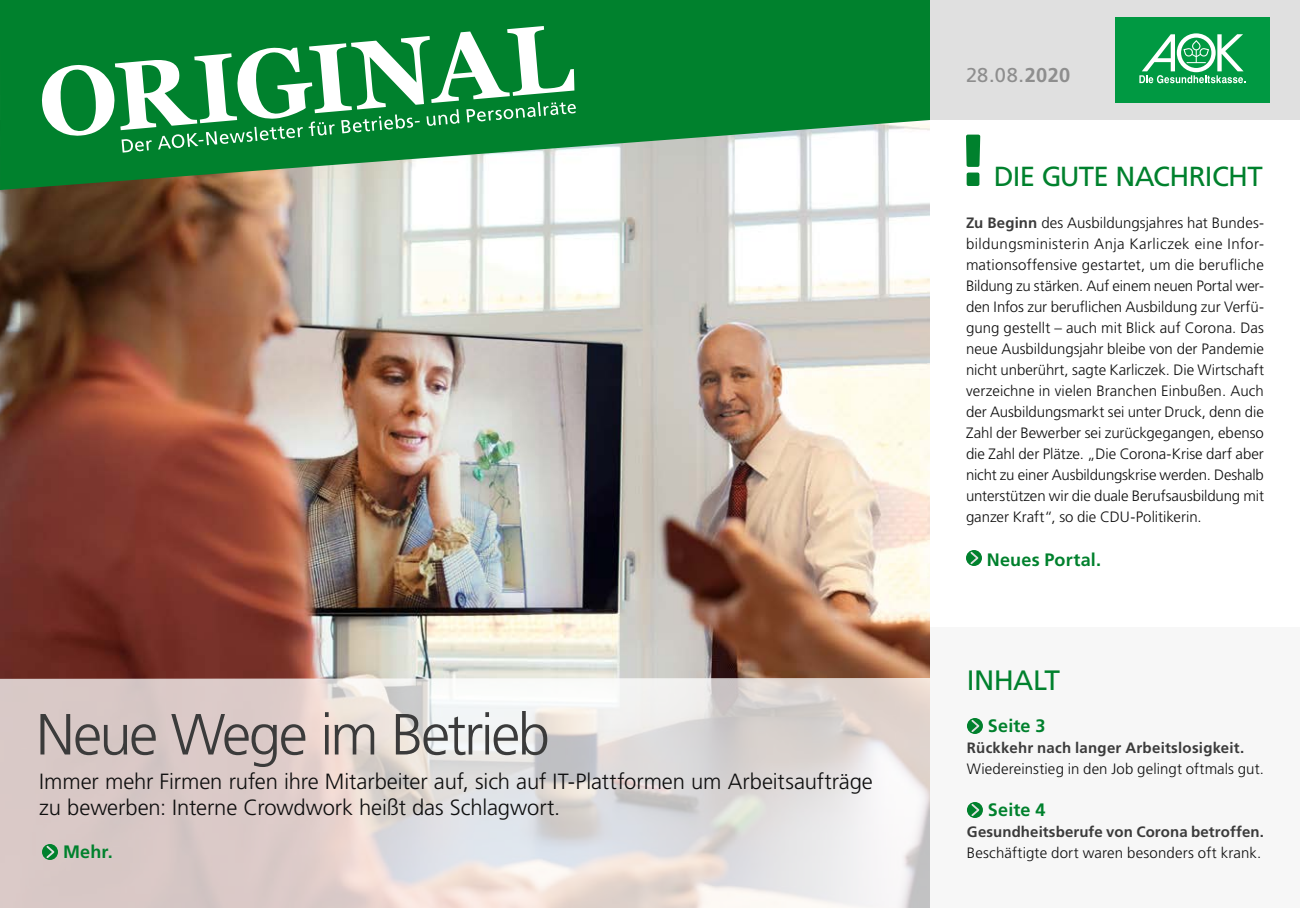
<style>
.page{position:relative;width:1300px;height:908px;background:#fff}
.page>*{position:absolute;margin:0;border:0;box-sizing:border-box;transform-origin:0 0}
.t1{font:300 58px "Frutiger LT";letter-spacing:-.04em;color:#3b3b3b}
.t2{font:28px "Frutiger LT";letter-spacing:-.02em;color:#00812d}
.t3{font:27.6px "Frutiger LT";letter-spacing:-.025em;color:#00812d}
.t4{font:300 22px/26.4px "Frutiger LT";letter-spacing:-.005em;color:#0f0f0f}
.t5{font:20px "Frutiger LT";color:#8e8e8e}
.t6{font:700 18px "Frutiger LT";letter-spacing:.01em;color:#00812d}
.t7{font:300 15px/21px "Frutiger LT";letter-spacing:.005em;color:#0f0f0f;text-align:justify}
.t8{font:700 15px "Frutiger LT";letter-spacing:.01em;color:#3b3b3b}
.s1{font-weight:700}
.s2{font-weight:700;color:#3b3b3b}
</style>
<div class="page">
<img style="left:0;top:190px;width:930px;height:488px">
<svg style="left:0;top:678px;width:930px;height:230px;background:#e0d7d5"></svg>
<div style="left:930px;top:627px;width:370px;height:281px;background:#f7f7f7"></div>
<svg style="left:42px;top:844px;width:16px;height:16px"></svg>
<svg style="left:45px;top:844px;width:11px;height:16px"></svg>
<svg style="left:966px;top:550px;width:16px;height:16px"></svg>
<svg style="left:969px;top:550px;width:11px;height:16px"></svg>
<svg style="left:967px;top:718px;width:16px;height:16px"></svg>
<svg style="left:970px;top:718px;width:11px;height:16px"></svg>
<svg style="left:967px;top:802px;width:16px;height:16px"></svg>
<svg style="left:970px;top:802px;width:11px;height:16px"></svg>
<div style="left:967px;top:173px;width:12px;height:13px;background:#00812d;border-radius:2px"></div>
<svg style="left:966px;top:135px;width:14px;height:32px"></svg>
<svg style="left:0;top:0;width:930px;height:190px;fill:#00812d"></svg>
<div style="left:930px;top:0;width:370px;height:120px;background:#e0e0e0"></div>
<svg style="left:42px;top:26px;width:532px;height:110px;fill:#00812d"></svg>
<svg style="left:122px;top:102px;width:454px;height:51px;background:#319955"></svg>
<div style="left:1115px;top:17px;width:155px;height:86px;background:#009942"></div>
<svg style="left:1139px;top:33px;width:106px;height:50px"></svg>
<h1 class="t1" style="left:36px;top:702px;width:516px">Neue Wege im Betrieb</h1>
<h3 class="t4" style="left:39px;top:768px;width:835px">Immer mehr Firmen rufen ihre Mitarbeiter auf, sich auf IT-Plattformen um Arbeitsaufträge zu bewerben: Interne Crowdwork heißt das Schlagwort.</h3>
<p class="t6" style="left:63px;top:841px;width:51px">Mehr.</p>
<h3 class="t5" style="left:966px;top:63px;width:106px">28.08.<span class="s1">2020</span></h3>
<h3 class="t3" style="left:994px;top:160px;width:271px">DIE GUTE NACHRICHT</h3>
<p class="t7" style="left:966px;top:213px;width:300px"><span class="s2">Zu Beginn</span> des Ausbildungsjahres hat Bundes&shy;bildungsministerin Anja Karliczek eine Infor&shy;mationsoffensive gestartet, um die berufliche Bildung zu stärken. Auf einem neuen Portal wer&shy;den Infos zur beruflichen Ausbildung zur Verfü&shy;gung gestellt – auch mit Blick auf Corona. Das neue Ausbildungsjahr bleibe von der Pandemie nicht unberührt, sagte Karliczek. Die Wirtschaft verzeichne in vielen Branchen Einbußen. Auch der Ausbildungsmarkt sei unter Druck, denn die Zahl der Bewerber sei zurückgegangen, ebenso die Zahl der Plätze. „Die Corona-Krise darf aber nicht zu einer Ausbildungskrise werden. Deshalb unterstützen wir die duale Berufsausbildung mit ganzer Kraft“, so die CDU-Politikerin.</p>
<p class="t6" style="left:987px;top:549px;width:116px">Neues Portal.</p>
<h2 class="t2" style="left:967px;top:664px;width:95px">INHALT</h2>
<p class="t6" style="left:988px;top:715px;width:59px">Seite 3</p>
<p class="t8" style="left:967px;top:739px;width:279px">Rückkehr nach langer Arbeitslosigkeit.</p>
<p class="t7" style="left:967px;top:759px;width:299px">Wiedereinstieg in den Job gelingt oftmals gut.</p>
<p class="t6" style="left:988px;top:799px;width:59px">Seite 4</p>
<p class="t8" style="left:967px;top:823px;width:299px">Gesundheitsberufe von Corona betroffen.</p>
<p class="t7" style="left:967px;top:843px;width:296px">Beschäftigte dort waren besonders oft krank.</p>
</div>
